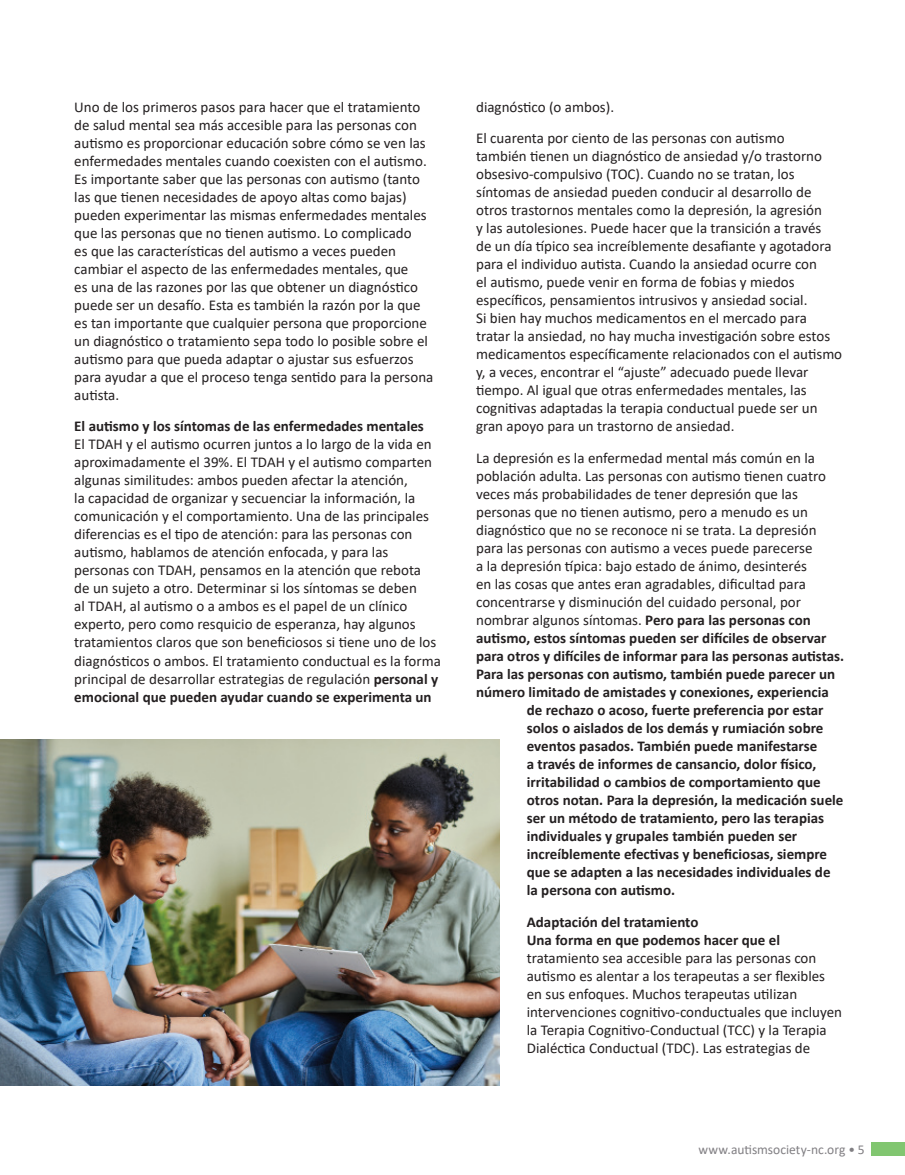
<style>
.page{position:relative;width:905px;height:1175px;background:#fff}
.page>*{position:absolute;margin:0;border:0;box-sizing:border-box;transform-origin:0 0}
.t1{font:15px/18px "Calibri";color:#231f20}
.t2{font:700 15px "Calibri";color:#231f20}
.t3{font:13.5px "Calibri";color:#817f83}
.s1{font-weight:700}
</style>
<div class="page">
<div style="left:871px;top:1142px;width:33px;height:13px;background:#81c670"></div>
<img style="left:0;top:740px;width:500px;height:345px">
<p class="t1" style="left:74px;top:97px;width:360px">Uno de los primeros pasos para hacer que el tratamiento de salud mental sea más accesible para las personas con autismo es proporcionar educación sobre cómo se ven las enfermedades mentales cuando coexisten con el autismo.<br>Es importante saber que las personas con autismo (tanto las que tienen necesidades de apoyo altas como bajas) pueden experimentar las mismas enfermedades mentales que las personas que no tienen autismo. Lo complicado<br>es que las características del autismo a veces pueden cambiar el aspecto de las enfermedades mentales, que<br>es una de las razones por las que obtener un diagnóstico puede ser un desafío. Esta es también la razón por la que es tan importante que cualquier persona que proporcione un diagnóstico o tratamiento sepa todo lo posible sobre el autismo para que pueda adaptar o ajustar sus esfuerzos para ayudar a que el proceso tenga sentido para la persona autista.</p>
<p class="t1" style="left:74px;top:417px;width:368px"><span class="s1">El autismo y los síntomas de las enfermedades mentales<br></span>El TDAH y el autismo ocurren juntos a lo largo de la vida en aproximadamente el 39%. El TDAH y el autismo comparten algunas similitudes: ambos pueden afectar la atención,<br>la capacidad de organizar y secuenciar la información, la comunicación y el comportamiento. Una de las principales diferencias es el tipo de atención: para las personas con autismo, hablamos de atención enfocada, y para las personas con TDAH, pensamos en la atención que rebota<br>de un sujeto a otro. Determinar si los síntomas se deben<br>al TDAH, al autismo o a ambos es el papel de un clínico experto, pero como resquicio de esperanza, hay algunos tratamientos claros que son beneficiosos si tiene uno de los diagnósticos o ambos. El tratamiento conductual es la forma principal de desarrollar estrategias de regulación <span class="s1">personal y emocional que pueden ayudar cuando se experimenta un</span></p>
<p class="t1" style="left:476px;top:97px;width:139px">diagnóstico (o ambos).</p>
<p class="t1" style="left:476px;top:129px;width:367px">El cuarenta por ciento de las personas con autismo<br>también tienen un diagnóstico de ansiedad y/o trastorno obsesivo-compulsivo (TOC). Cuando no se tratan, los síntomas de ansiedad pueden conducir al desarrollo de otros trastornos mentales como la depresión, la agresión<br>y las autolesiones. Puede hacer que la transición a través<br>de un día típico sea increíblemente desafiante y agotadora para el individuo autista. Cuando la ansiedad ocurre con<br>el autismo, puede venir en forma de fobias y miedos específicos, pensamientos intrusivos y ansiedad social.<br>Si bien hay muchos medicamentos en el mercado para tratar la ansiedad, no hay mucha investigación sobre estos medicamentos específicamente relacionados con el autismo y, a veces, encontrar el “ajuste” adecuado puede llevar tiempo. Al igual que otras enfermedades mentales, las cognitivas adaptadas la terapia conductual puede ser un gran apoyo para un trastorno de ansiedad.</p>
<p class="t1" style="left:476px;top:448px;width:340px">La depresión es la enfermedad mental más común en la</p>
<p class="t1" style="left:476px;top:466px;width:351px">población adulta. Las personas con autismo tienen cuatro</p>
<p class="t1" style="left:476px;top:484px;width:323px">veces más probabilidades de tener depresión que las</p>
<p class="t1" style="left:476px;top:502px;width:333px">personas que no tienen autismo, pero a menudo es un</p>
<p class="t1" style="left:476px;top:520px;width:342px">diagnóstico que no se reconoce ni se trata. La depresión</p>
<p class="t1" style="left:476px;top:538px;width:338px">para las personas con autismo a veces puede parecerse</p>
<p class="t1" style="left:476px;top:556px;width:332px">a la depresión típica: bajo estado de ánimo, desinterés</p>
<p class="t1" style="left:476px;top:574px;width:331px">en las cosas que antes eran agradables, dificultad para</p>
<p class="t1" style="left:476px;top:592px;width:326px">concentrarse y disminución del cuidado personal, por</p>
<p class="t1" style="left:476px;top:610px;width:336px">nombrar algunos síntomas. <span class="s1">Pero para las personas con</span></p>
<p class="t2" style="left:476px;top:627px;width:352px">autismo, estos síntomas pueden ser difíciles de observar</p>
<p class="t2" style="left:476px;top:645px;width:369px">para otros y difíciles de informar para las personas autistas.</p>
<p class="t2" style="left:476px;top:663px;width:361px">Para las personas con autismo, también puede parecer un</p>
<p class="t2" style="left:476px;top:681px;width:354px">número limitado de amistades y conexiones, experiencia</p>
<p class="t2" style="left:526px;top:699px;width:298px">de rechazo o acoso, fuerte preferencia por estar</p>
<p class="t2" style="left:526px;top:717px;width:298px">solos o aislados de los demás y rumiación sobre</p>
<p class="t2" style="left:526px;top:735px;width:292px">eventos pasados. También puede manifestarse</p>
<p class="t2" style="left:526px;top:753px;width:291px">a través de informes de cansancio, dolor físico,</p>
<p class="t2" style="left:526px;top:771px;width:295px">irritabilidad o cambios de comportamiento que</p>
<p class="t2" style="left:526px;top:789px;width:318px">otros notan. Para la depresión, la medicación suele</p>
<p class="t2" style="left:526px;top:807px;width:299px">ser un método de tratamiento, pero las terapias</p>
<p class="t2" style="left:526px;top:825px;width:272px">individuales y grupales también pueden ser</p>
<p class="t2" style="left:526px;top:843px;width:302px">increíblemente efectivas y beneficiosas, siempre</p>
<p class="t2" style="left:526px;top:861px;width:305px">que se adapten a las necesidades individuales de</p>
<p class="t2" style="left:526px;top:879px;width:150px">la persona con autismo.</p>
<p class="t1" style="left:526px;top:912px;width:317px"><span class="s1">Adaptación del tratamiento<br>Una forma en que podemos hacer que el </span>tratamiento sea accesible para las personas con autismo es alentar a los terapeutas a ser flexibles en sus enfoques. Muchos terapeutas utilizan intervenciones cognitivo-conductuales que incluyen la Terapia Cognitivo-Conductual (TCC) y la Terapia Dialéctica Conductual (TDC). Las estrategias de</p>
<p class="t3" style="left:698px;top:1139px;width:167px">www.autismsociety-nc.org • 5</p>
</div>
